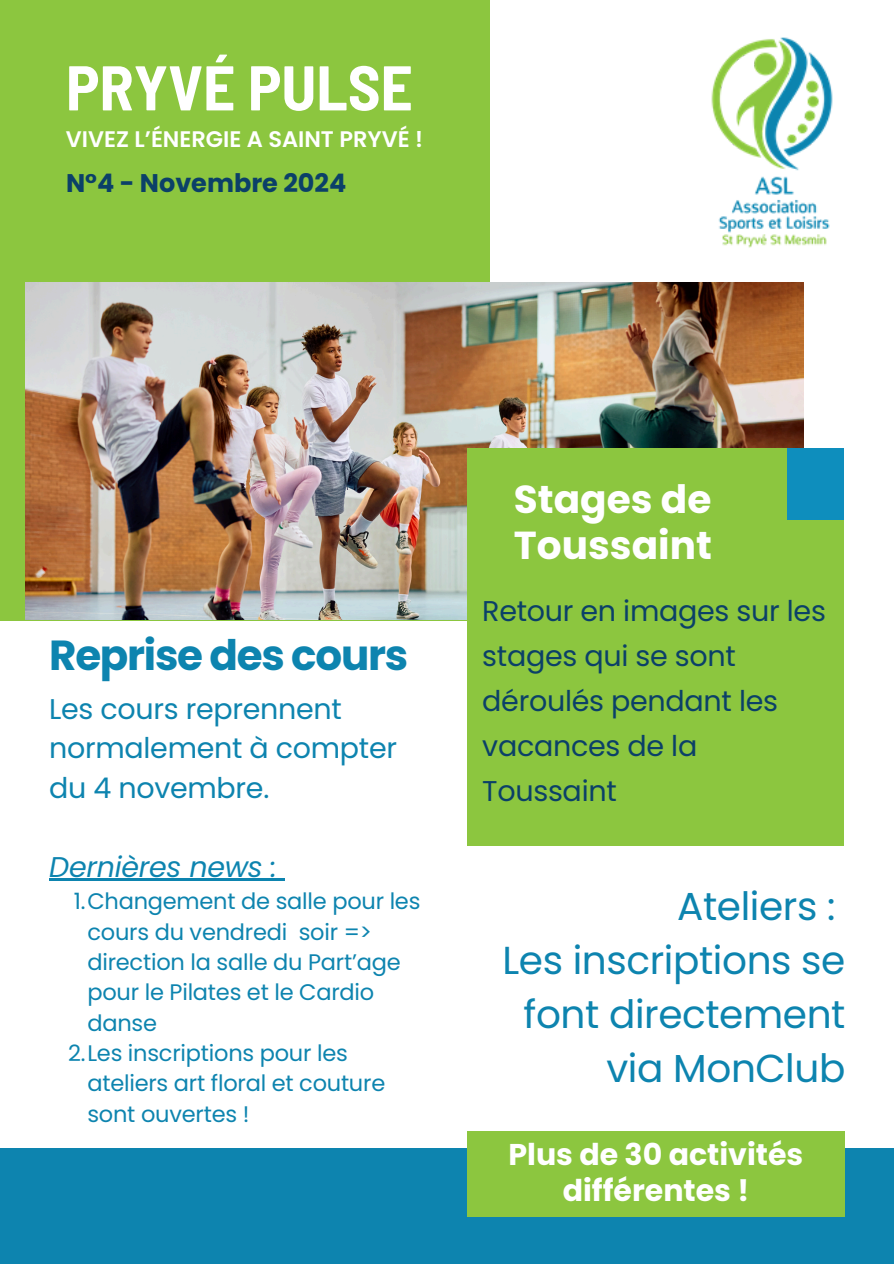
<style>
.page{position:relative;width:894px;height:1264px;background:#fff}
.page>*{position:absolute;margin:0;border:0;box-sizing:border-box;transform-origin:0 0}
.t1{font:700 semi-condensed 63px "Barlow";color:#fff}
.t2{font:700 42px "Poppins";letter-spacing:-.03em;color:#0d84af}
.t3{font:39px/54px "Poppins";letter-spacing:-.01em;color:#0d84af;text-align:right}
.t4{font:700 39px/46.2px "Poppins";color:#fff}
.t5{font:700 30px/36px "Poppins";color:#fff;text-align:center}
.t6{font:28.5px/45px "Poppins";letter-spacing:-.01em;color:#0b4068}
.t7{font:28.5px/39.3px "Poppins";letter-spacing:-.01em;color:#0d84af}
.t8{font:italic 28.5px "Poppins";letter-spacing:-.01em;color:#0d84af}
.t9{font:700 25.5px "Poppins";color:#0b4068}
.t10{font:22.5px/30.3px "Poppins";letter-spacing:-.01em;color:#0d84af}
.t11{font:600 22.5px "Poppins";color:#fff}
</style>
<div class="page">
<div style="left:0;top:0;width:489px;height:620px;background:#8cc63f"></div>
<div style="left:0;top:1148px;width:893px;height:115px;background:#0d84af"></div>
<img style="left:26px;top:282px;width:777px;height:337px">
<div style="left:467px;top:448px;width:377px;height:397px;background:#8cc63f"></div>
<div style="left:787px;top:448px;width:57px;height:71px;background:#0e8ebd"></div>
<div style="left:467px;top:1130px;width:377px;height:86px;background:#8cc63f"></div>
<img style="left:711px;top:37px;width:122px;height:211px">
<hr style="left:49px;top:878px;width:227px;height:3px;background:#0d84af">
<svg style="left:276px;top:878px;width:9px;height:3px"></svg>
<h5 class="t1" style="left:66px;top:47px;width:348px">PRYVÉ PULSE</h5>
<h5 class="t11" style="left:66px;top:123px;width:358px">VIVEZ L’ÉNERGIE A SAINT PRYVÉ !</h5>
<h2 class="t9" style="left:66px;top:165px;width:282px">N°4 - Novembre 2024</h2>
<h6 class="t2" style="left:49px;top:626px;width:360px">Reprise des cours</h6>
<p class="t7" style="left:49px;top:689px;width:349px">Les cours reprennent normalement à compter du 4 novembre.</p>
<p class="t8" style="left:49px;top:846px;width:229px">Dernières news :</p>
<h3 class="t10" style="left:87px;top:886px;width:334px;text-indent:-14px">1.Changement de salle pour les cours du vendredi soir =&gt; direction la salle du Part’age pour le Pilates et le Cardio danse</h3>
<h4 class="t10" style="left:87px;top:1038px;width:299px;text-indent:-19px">2.Les inscriptions pour les ateliers art floral et couture sont ouvertes !</h4>
<h2 class="t4" style="left:514px;top:476px;width:199px">Stages de<br>Toussaint</h2>
<p class="t6" style="left:482px;top:588px;width:345px">Retour en images sur les stages qui se sont déroulés pendant les vacances de la<br>Toussaint</p>
<p class="t3" style="left:502px;top:878px;width:344px">Ateliers :<br>Les inscriptions se font directement via MonClub</p>
<h5 class="t5" style="left:508px;top:1135px;width:296px">Plus de 30 activités différentes !</h5>
</div>
